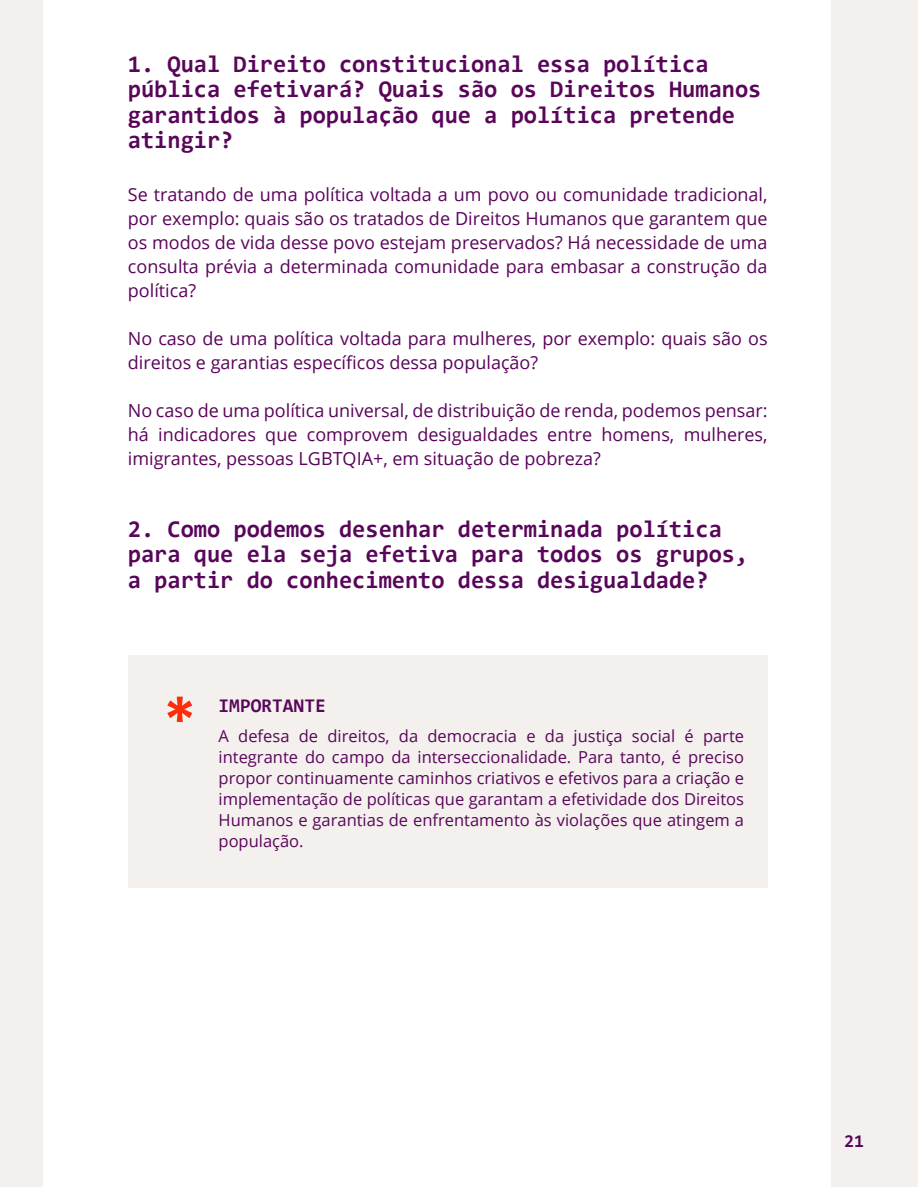
<style>
.page{position:relative;width:918px;height:1188px;background:#fff}
.page>*{position:absolute;margin:0;border:0;box-sizing:border-box;transform-origin:0 0}
.t1{font:700 60px "Consolas";color:#fd2d0c}
.t2{font:700 24px/25.5px "Consolas";color:#59065a}
.t3{font:700 19.5px "Consolas";color:#59065a}
.t4{font:18px/24px "Open Sans";color:#5a035a;text-align:justify}
.t5{font:700 18px "Consolas";color:#59065a}
.t6{font:16.5px/21px "Open Sans";color:#59065a;text-align:justify}
</style>
<div class="page">
<div style="left:0;top:0;width:918px;height:1187px;background:#f4f0ee"></div>
<div style="left:43px;top:0;width:788px;height:1188px;background:#fff"></div>
<div style="left:128px;top:655px;width:640px;height:232px;background:#f4f0ee"></div>
<h2 class="t2" style="left:128px;top:51px;width:635px">1. Qual Direito constitucional essa política pública efetivará? Quais são os Direitos Humanos garantidos à população que a política pretende atingir?</h2>
<p class="t4" style="left:128px;top:182px;width:641px">Se tratando de uma política voltada a um povo ou comunidade tradicional, por exemplo: quais são os tratados de Direitos Humanos que garantem que os modos de vida desse povo estejam preservados? Há necessidade de uma consulta prévia a determinada comunidade para embasar a construção da política?</p>
<p class="t4" style="left:128px;top:326px;width:641px">No caso de uma política voltada para mulheres, por exemplo: quais são os direitos e garantias específicos dessa população?</p>
<p class="t4" style="left:128px;top:398px;width:641px">No caso de uma política universal, de distribuição de renda, podemos pensar: há indicadores que comprovem desigualdades entre homens, mulheres, imigrantes, pessoas LGBTQIA+, em situação de pobreza?</p>
<h2 class="t2" style="left:128px;top:516px;width:622px">2. Como podemos desenhar determinada política para que ela seja efetiva para todos os grupos, a partir do conhecimento dessa desigualdade?</h2>
<h1 class="t1" style="left:163px;top:680px;width:35px">*</h1>
<p class="t3" style="left:219px;top:694px;width:109px">IMPORTANTE</p>
<p class="t6" style="left:219px;top:725px;width:527px">A defesa de direitos, da democracia e da justiça social é parte integrante do campo da interseccionalidade. Para tanto, é preciso propor continuamente caminhos criativos e efetivos para a criação e implementação de políticas que garantam a efetividade dos Direitos Humanos e garantias de enfrentamento às violações que atingem a população.</p>
<p class="t5" style="left:844px;top:1130px;width:21px">21</p>
</div>
